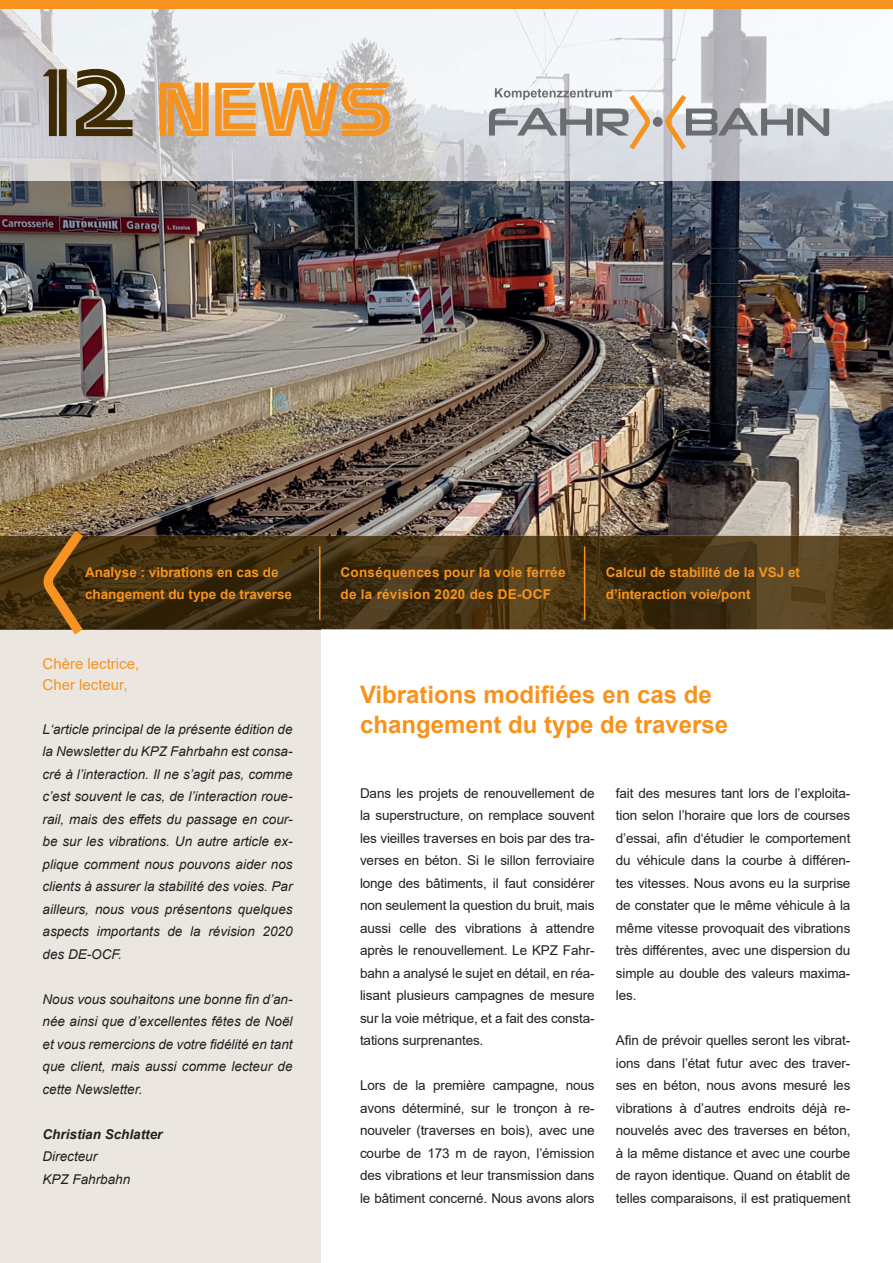
<style>
.page{position:relative;width:893px;height:1263px;background:#fff}
.page>*{position:absolute;margin:0;border:0;box-sizing:border-box;transform-origin:0 0}
.t1{font:66.75px "Battlestar";color:#f7931d}
.t2{font:700 24px/30px "Arial";color:#f7931d}
.t3{font:15px/21px "Arial";color:#f7931d}
.t4{font:13.5px/22.5px "Arial";letter-spacing:-.01em;color:#231f20;text-align:justify}
.t5{font:italic 13.5px/22.5px "Arial";color:#231f20;text-align:justify}
.t6{font:700 13.5px/22.5px "Arial";color:#f7931d}
.t7{font:700 13.5px/22.5px "Arial";letter-spacing:.02em;color:#f7931d}
.t8{font:italic 700 13.5px "Arial";color:#231f20}
.s1{font-size:83.4px;color:#3e2b03}
</style>
<div class="page">
<img style="left:0;top:181px;width:893px;height:448px">
<img style="left:0;top:9px;width:893px;height:172px">
<div style="left:0;top:629px;width:320px;height:634px;background:#ebe6e0"></div>
<hr style="left:0;top:629px;width:320px;height:1px;background:#614d2b">
<hr style="left:319px;top:546px;width:1px;height:74px;background:#f7931d">
<hr style="left:584px;top:546px;width:1px;height:74px;background:#f7931d">
<svg style="left:44px;top:531px;width:39px;height:103px;background:#7d541f"></svg>
<div style="left:0;top:0;width:893px;height:9px;background:#f7931d"></div>
<div style="left:653px;top:117px;width:10px;height:10px;background:#6c6d70;border-radius:50%"></div>
<svg style="left:665px;top:95px;width:164px;height:55px;background:#c2c0c1"></svg>
<svg style="left:489px;top:88px;width:161px;height:62px"></svg>
<h1 class="t1" style="left:49px;top:82px;width:346px"><span class="s1">12</span> NEWS</h1>
<p class="t6" style="left:85px;top:561px;width:209px">Analyse : vibrations en cas de changement du type de traverse</p>
<p class="t7" style="left:341px;top:561px;width:226px">Conséquences pour la voie ferrée de la révision 2020 des DE-OCF</p>
<p class="t6" style="left:606px;top:561px;width:196px">Calcul de stabilité de la VSJ et d’interaction voie/pont</p>
<p class="t3" style="left:43px;top:653px;width:98px">Chère lectrice,<br>Cher lecteur,</p>
<p class="t5" style="left:43px;top:718px;width:252px">L‘article principal de la présente édition de la Newsletter du KPZ Fahrbahn est consa&shy;cré à l’interaction. Il ne s’agit pas, comme c’est souvent le cas, de l’interaction roue&shy;rail, mais des effets du passage en cour&shy;be sur les vibrations. Un autre article ex&shy;plique comment nous pouvons aider nos clients à assurer la stabilité des voies. Par ailleurs, nous vous présentons quelques aspects importants de la révision 2020 des DE-OCF.</p>
<p class="t5" style="left:43px;top:988px;width:252px">Nous vous souhaitons une bonne fin d’an&shy;née ainsi que d’excellentes fêtes de Noël et vous remercions de votre fidélité en tant que client, mais aussi comme lecteur de cette Newsletter.</p>
<p class="t8" style="left:43px;top:1125px;width:122px">Christian Schlatter</p>
<p class="t5" style="left:43px;top:1145px;width:89px">Directeur<br>KPZ Fahrbahn</p>
<h2 class="t2" style="left:360px;top:679px;width:370px">Vibrations modifiées en cas de changement du type de traverse</h2>
<p class="t4" style="left:360px;top:781px;width:236px">Dans les projets de renouvellement de la superstructure, on remplace souvent les vieilles traverses en bois par des tra&shy;verses en béton. Si le sillon ferroviaire longe des bâtiments, il faut considérer non seulement la question du bruit, mais aussi celle des vibrations à attendre après le renouvellement. Le KPZ Fahr&shy;bahn a analysé le sujet en détail, en réa&shy;lisant plusieurs campagnes de mesure sur la voie métrique, et a fait des consta&shy;tations surprenantes.</p>
<p class="t4" style="left:360px;top:1074px;width:236px">Lors de la première campagne, nous avons déterminé, sur le tronçon à re&shy;nouveler (traverses en bois), avec une courbe de 173 m de rayon, l’émission des vibrations et leur transmission dans le bâtiment concerné. Nous avons alors</p>
<p class="t4" style="left:616px;top:781px;width:236px">fait des mesures tant lors de l’exploita&shy;tion selon l’horaire que lors de courses d’essai, afin d‘étudier le comportement du véhicule dans la courbe à différen&shy;tes vitesses. Nous avons eu la surprise de constater que le même véhicule à la même vitesse provoquait des vibrations très différentes, avec une dispersion du simple au double des valeurs maxima&shy;les.</p>
<p class="t4" style="left:616px;top:1029px;width:236px">Afin de prévoir quelles seront les vibrat&shy;ions dans l’état futur avec des traver&shy;ses en béton, nous avons mesuré les vibrations à d’autres endroits déjà re&shy;nouvelés avec des traverses en béton, à la même distance et avec une courbe de rayon identique. Quand on établit de telles comparaisons, il est pratiquement</p>
</div>
